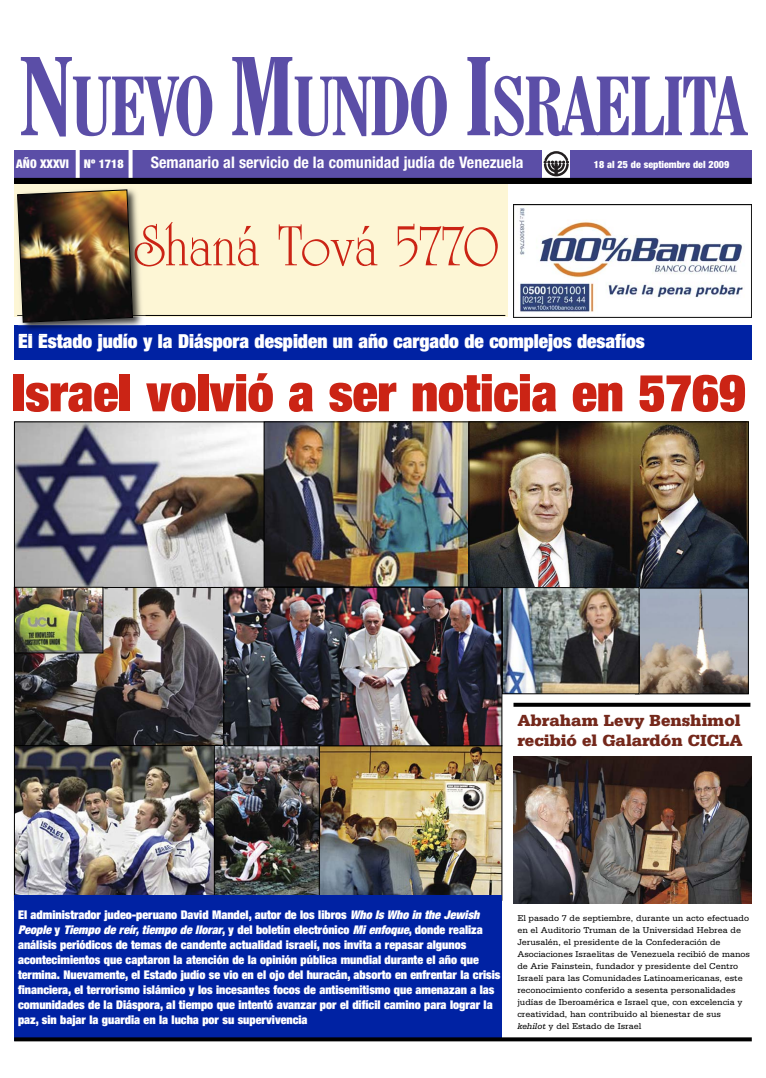
<style>
.page{position:relative;width:766px;height:1078px;background:#fff}
.page>*{position:absolute;margin:0;border:0;box-sizing:border-box;transform-origin:0 0}
.t1{font:700 condensed 81.6px "Century Schoolbook BT";letter-spacing:-.02em;color:#5b4ea7}
.t2{font:60.7px "University Roman";color:#cb2415}
.t3{font:900 expanded 51.5px "Helvetica Neue";color:#cb2415}
.t4{font:900 expanded 19.3px "Helvetica Neue";color:#fff}
.t5{font:900 17px/20px "Serifa";color:#74281b}
.t6{font:700 condensed 16px "Helvetica Neue";color:#fff}
.t7{font:900 expanded 12px/15px "Helvetica Neue";color:#fff}
.t8{font:900 condensed 12px "Helvetica Neue";color:#fff}
.t9{font:900 condensed 10px "Helvetica Neue";color:#fff}
.t10{font:9px/12px "Serifa";color:#000}
.s1{font-size:108.8px}
.s2{font-style:italic}
</style>
<div class="page">
<img style="left:16px;top:423px;width:248px;height:164px">
<img style="left:266px;top:423px;width:202px;height:162px">
<div style="left:264px;top:421px;width:220px;height:166px;border:1px solid #000"></div>
<img style="left:470px;top:423px;width:276px;height:164px">
<div style="left:468px;top:421px;width:280px;height:175px;border:1px solid #000"></div>
<img style="left:16px;top:746px;width:198px;height:149px">
<img style="left:319px;top:747px;width:181px;height:148px">
<img style="left:639px;top:589px;width:107px;height:103px">
<div style="left:635px;top:587px;width:113px;height:107px;border:1px solid #000"></div>
<img style="left:16px;top:589px;width:207px;height:154px">
<div style="left:14px;top:587px;width:229px;height:158px;border:1px solid #000"></div>
<img style="left:216px;top:747px;width:101px;height:148px">
<div style="left:214px;top:745px;width:105px;height:155px;border:1px solid #000"></div>
<img style="left:225px;top:589px;width:275px;height:154px">
<div style="left:223px;top:587px;width:279px;height:158px;border:1px solid #000"></div>
<img style="left:504px;top:589px;width:133px;height:103px">
<div style="left:502px;top:587px;width:137px;height:107px;border:1px solid #000"></div>
<div style="left:14px;top:325px;width:737px;height:34px;background:#0022a3"></div>
<div style="left:14px;top:895px;width:488px;height:146px;background:#0022a3"></div>
<div style="left:14px;top:184px;width:493px;height:132px;background:#fdf6d5"></div>
<div style="left:14px;top:150px;width:737px;height:28px;background:#5b4ea7"></div>
<div style="left:542px;top:150px;width:28px;height:29px;background:#e2e2e2"></div>
<svg style="left:542px;top:150px;width:28px;height:27px"></svg>
<svg style="left:76px;top:150px;width:4px;height:28px"></svg>
<svg style="left:128px;top:150px;width:4px;height:28px"></svg>
<div style="left:14px;top:178px;width:737px;height:6px;background:#000"></div>
<hr style="left:17px;top:315px;width:488px;height:1px;background:#000">
<svg style="left:14px;top:1037px;width:737px;height:4px;background:#070911"></svg>
<img style="left:513px;top:205px;width:238px;height:112px">
<img style="left:18px;top:315px;width:128px;height:16px">
<img style="left:19px;top:333px;width:43px;height:3px">
<img style="left:133px;top:191px;width:11px;height:124px">
<img style="left:134px;top:241px;width:9px;height:25px">
<img style="left:17px;top:189px;width:116px;height:134px">
<img style="left:513px;top:756px;width:238px;height:147px">
<svg style="left:513px;top:702px;width:237px;height:4px"></svg>
<img style="left:16px;top:589px;width:85px;height:62px">
<div style="left:14px;top:587px;width:89px;height:66px;border:1px solid #000"></div>
<h1 class="t1" style="left:20px;top:75px;width:727px"><span class="s1">N</span>UEVO <span class="s1">M</span>UNDO <span class="s1">I</span>SRAELITA</h1>
<p class="t8" style="left:16px;top:159px;width:54px">AÑO XXXVI</p>
<p class="t8" style="left:84px;top:160px;width:41px">Nº 1718</p>
<h3 class="t6" style="left:151px;top:157px;width:374px">Semanario al servicio de la comunidad judía de Venezuela</h3>
<p class="t9" style="left:593px;top:161px;width:137px">18 al 25 de septiembre del 2009</p>
<h2 class="t2" style="left:134px;top:222px;width:366px">Shaná Tová 5770</h2>
<h3 class="t4" style="left:18px;top:334px;width:628px">El Estado judío y la Diáspora despiden un año cargado de complejos desafíos</h3>
<h3 class="t3" style="left:12px;top:374px;width:735px">Israel volvió a ser noticia en 5769</h3>
<h3 class="t5" style="left:517px;top:711px;width:227px">Abraham Levy Benshimol recibió el Galardón CICLA</h3>
<p class="t7" style="left:18px;top:908px;width:484px">El administrador judeo-peruano David Mandel, autor de los libros <span class="s2">Who Is Who in the Jewish People</span>y <span class="s2">Tiempo de reír,tiempo de llorar</span>, y del boletín electrónico <span class="s2">Mi enfoque</span>, donde realiza análisis periódicos de temas de candente actualidad israelí, nos invita a repasar algunos acontecimientos que captaron la atención de la opinión pública mundial durante el año que termina. Nuevamente, el Estado judío se vio en el ojo del huracán, absorto en enfrentar la crisis financiera, el terrorismo islámico y los incesantes focos de antisemitismo que amenazan a las comunidades de la Diáspora, al tiempo que intentó avanzar por el difícil camino para lograr la paz, sin bajar la guardia en la lucha por su supervivencia</p>
<p class="t10" style="left:517px;top:912px;width:234px">El pasado 7 de septiembre, durante un acto efectuado en el Auditorio Truman de la Universidad Hebrea de Jerusalén, el presidente de la Confederación de Asociaciones Israelitas de Venezuela recibió de manos de Arie Fainstein, fundador y presidente del Centro Israelí para las Comunidades Latinoamericanas, este reconocimiento conferido a sesenta personalidades judías de Iberoamérica e Israel que, con excelencia y creatividad, han contribuido al bienestar de sus <span class="s2">kehilot</span> y del Estado de Israel</p>
</div>
